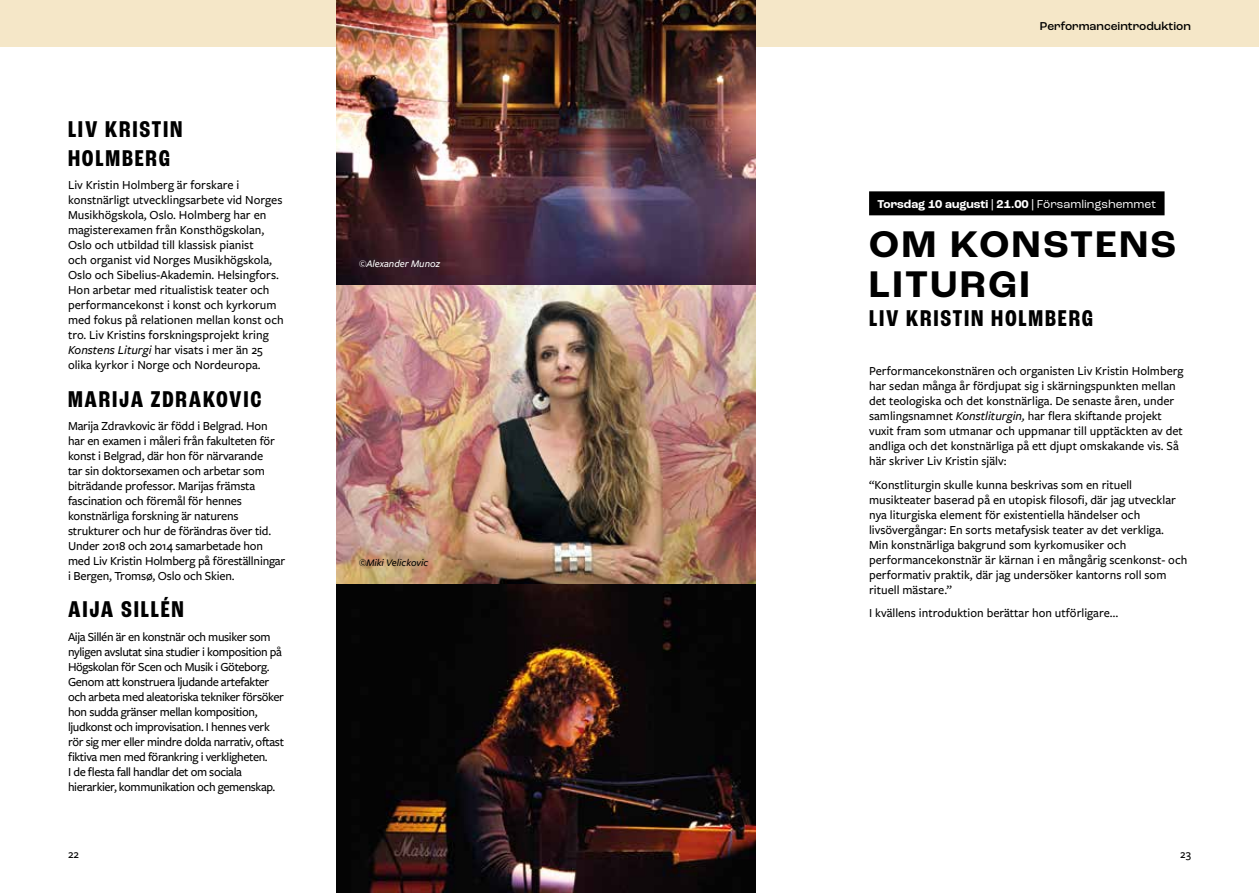
<style>
.page{position:relative;width:1259px;height:893px;background:#fff}
.page>*{position:absolute;margin:0;border:0;box-sizing:border-box;transform-origin:0 0}
.t1{font:700 39px/40.5px "Roc Grotesk";letter-spacing:.07em;color:#000}
.t2{font:700 condensed 24px/28.8px "Roc Grotesk";letter-spacing:.075em;color:#000}
.t3{font:500 12.75px/15px "Freight Sans Pro";color:#000}
.t4{font:500 12.75px/15px "Freight Sans Pro";letter-spacing:-.03em;color:#000}
.t5{font:700 12px "Roc Grotesk";color:#fff}
.t6{font:500 12px "Roc Grotesk";color:#000}
.t7{font:500 12px "Freight Sans Pro";color:#000}
.t8{font:italic 500 10.5px "Freight Sans Pro";color:#fff}
.t9{font:italic 500 10.5px "Freight Sans Pro";color:#000}
.s1{font-style:italic}
.s2{font-weight:400}
</style>
<div class="page">
<div style="left:0;top:0;width:1259px;height:47px;background:#f5e7c8"></div>
<img style="left:336px;top:0;width:419px;height:893px">
<div style="left:869px;top:191px;width:295px;height:24px;background:#000"></div>
<h2 class="t2" style="left:68px;top:115px;width:116px">LIV KRISTIN<br>HOLMBERG</h2>
<p class="t3" style="left:68px;top:177px;width:217px">Liv Kristin Holmberg är forskare i konstnärligt utvecklingsarbete vid Norges Musikhögskola, Oslo. Holmberg har en magisterexamen från Konsthögskolan, Oslo och utbildad till klassisk pianist<br>och organist vid Norges Musikhögskola, Oslo och Sibelius-Akademin. Helsingfors.<br>Hon arbetar med ritualistisk teater och performancekonst i konst och kyrkorum med fokus på relationen mellan konst och tro. Liv Kristins forskningsprojekt kring <span class="s1">Konstens Liturgi</span> har visats i mer än 25 olika kyrkor i Norge och Nordeuropa.</p>
<h2 class="t2" style="left:68px;top:385px;width:195px">MARIJA ZDRAKOVIC</h2>
<p class="t3" style="left:68px;top:418px;width:219px">Marija Zdravkovic är född i Belgrad. Hon har en examen i måleri från fakulteten för konst i Belgrad, där hon för närvarande<br>tar sin doktorsexamen och arbetar som biträdande professor. Marijas främsta fascination och föremål för hennes konstnärliga forskning är naturens strukturer och hur de förändras över tid.<br>Under 2018 och 2014 samarbetade hon med Liv Kristin Holmberg på föreställningar i Bergen, Tromsø, Oslo och Skien.</p>
<h2 class="t2" style="left:68px;top:596px;width:117px">AIJA SILLÉN</h2>
<p class="t4" style="left:68px;top:629px;width:217px">Aija Sillén är en konstnär och musiker som nyligen avslutat sina studier i komposition på Högskolan för Scen och Musik i Göteborg.<br>Genom att konstruera ljudande artefakter och arbeta med aleatoriska tekniker försöker hon sudda gränser mellan komposition, ljudkonst och improvisation. I hennes verk rör sig mer eller mindre dolda narrativ, oftast fiktiva men med förankring i verkligheten.<br>I de flesta fall handlar det om sociala hierarkier, kommunikation och gemenskap.</p>
<p class="t7" style="left:68px;top:846px;width:12px">22</p>
<p class="t8" style="left:359px;top:256px;width:83px">©Alexander Munoz</p>
<p class="t9" style="left:359px;top:556px;width:71px">©Miki Velickovic</p>
<p class="t6" style="left:1039px;top:19px;width:153px">Performanceintroduktion</p>
<p class="t5" style="left:877px;top:196px;width:280px">Torsdag 10 augusti | 21.00 | <span class="s2">Församlingshemmet</span></p>
<h1 class="t1" style="left:869px;top:225px;width:308px">OM KONSTENS<br>LITURGI</h1>
<h2 class="t2" style="left:869px;top:304px;width:225px">LIV KRISTIN HOLMBERG</h2>
<p class="t3" style="left:869px;top:363px;width:316px">Performancekonstnären och organisten Liv Kristin Holmberg har sedan många år fördjupat sig i skärningspunkten mellan det teologiska och det konstnärliga. De senaste åren, under samlingsnamnet <span class="s1">Konstliturgin,</span> har flera skiftande projekt vuxit fram som utmanar och uppmanar till upptäckten av det andliga och det konstnärliga på ett djupt omskakande vis. Så här skriver Liv Kristin själv:</p>
<p class="t3" style="left:869px;top:477px;width:320px">“Konstliturgin skulle kunna beskrivas som en rituell musikteater baserad på en utopisk filosofi, där jag utvecklar nya liturgiska element för existentiella händelser och livsövergångar: En sorts metafysisk teater av det verkliga.<br>Min konstnärliga bakgrund som kyrkomusiker och performancekonstnär är kärnan i en mångårig scenkonst- och performativ praktik, där jag undersöker kantorns roll som rituell mästare.”</p>
<p class="t3" style="left:869px;top:605px;width:251px">I kvällens introduktion berättar hon utförligare…</p>
<p class="t7" style="left:1180px;top:846px;width:12px">23</p>
</div>
